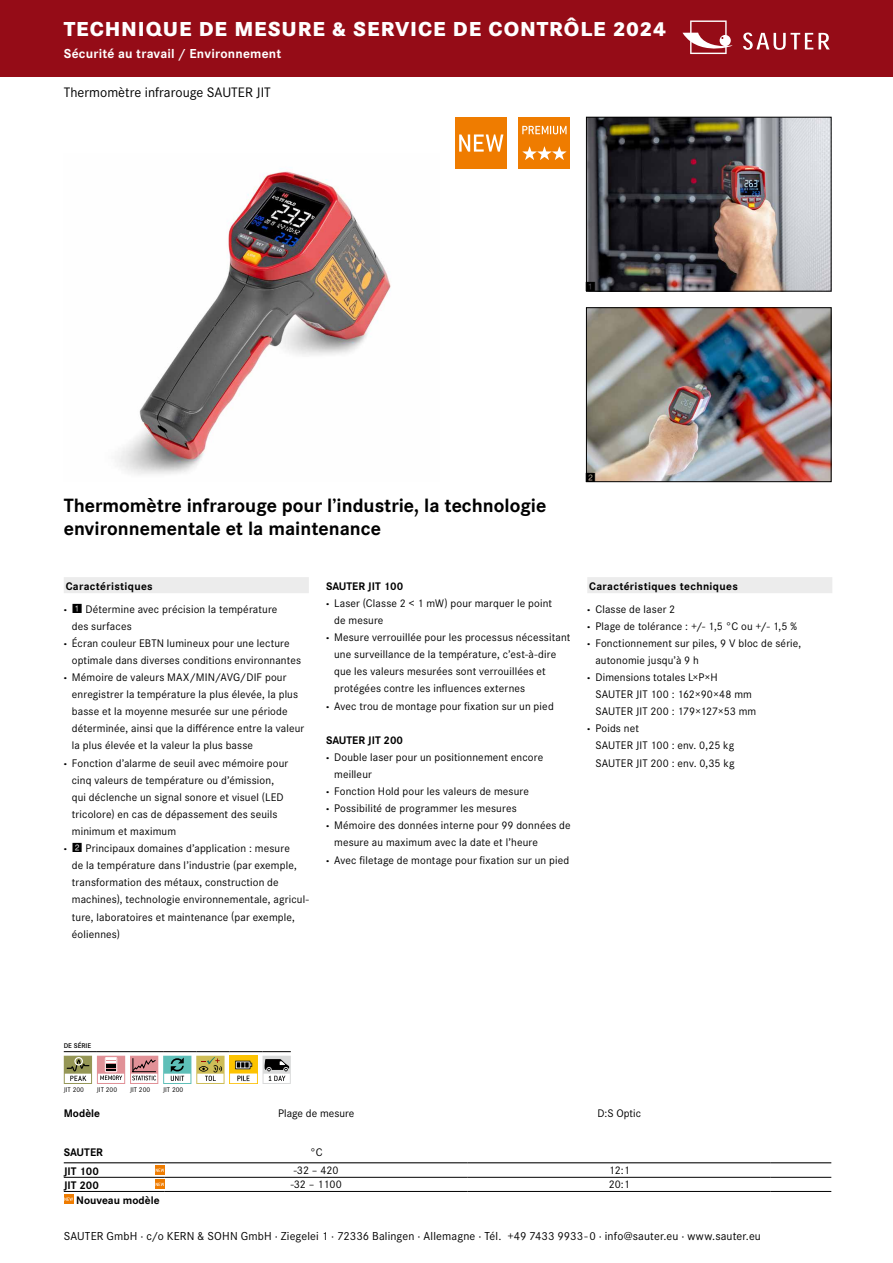
<style>
.page{position:relative;width:893px;height:1263px;background:#fff}
.page>*{position:absolute;margin:0;border:0;box-sizing:border-box;transform-origin:0 0}
.t1{font:800 21px "Corporate S Pro";letter-spacing:.04em;color:#fff}
.t2{font:700 19.95px/22.8px "Corporate S Pro";color:#000}
.t3{font:14.25px "Corporate S Pro";color:#000}
.t4{font:700 13.5px "Corporate S Pro";letter-spacing:.015em;color:#fff}
.t5{font:12.45px "Square Frame Neg";color:#000}
.t6{font:12px "Corporate S Pro";letter-spacing:.01em;color:#000}
.t7{font:11.4px/22.8px "Corporate S Pro";letter-spacing:.015em;color:#000}
.t8{font:700 11.4px "Corporate S Pro";color:#000}
.t9{font:700 11.4px/22.8px "Corporate S Pro";letter-spacing:.03em;color:#000}
.t10{font:7.2px "Corporate S Pro";color:#000}
.t11{font:600 7.2px "Corporate S Pro";color:#000}
.s1{font-weight:700}
.s2{font-weight:800}
.s3{font-family:"Square Frame Neg";font-size:12.45px}
.s4{font-weight:400}
</style>
<div class="page">
<img style="left:117px;top:168px;width:274px;height:307px">
<img style="left:588px;top:119px;width:241px;height:170px">
<div style="left:586px;top:117px;width:245px;height:174px;border:1px solid #000"></div>
<img style="left:588px;top:309px;width:241px;height:171px">
<div style="left:586px;top:307px;width:245px;height:175px;border:1px solid #000"></div>
<hr style="left:165px;top:1162px;width:303px;height:1px;background:#000">
<hr style="left:468px;top:1162px;width:303px;height:1px;background:#000">
<hr style="left:771px;top:1162px;width:60px;height:1px;background:#000">
<hr style="left:64px;top:1177px;width:101px;height:1px;background:#000">
<hr style="left:165px;top:1177px;width:303px;height:1px;background:#000">
<hr style="left:468px;top:1177px;width:303px;height:1px;background:#000">
<hr style="left:771px;top:1177px;width:60px;height:1px;background:#000">
<hr style="left:64px;top:1191px;width:101px;height:1px;background:#000">
<hr style="left:165px;top:1191px;width:303px;height:1px;background:#000">
<hr style="left:468px;top:1191px;width:303px;height:1px;background:#000">
<hr style="left:771px;top:1191px;width:60px;height:1px;background:#000">
<hr style="left:64px;top:1162px;width:101px;height:1px;background:#000">
<div style="left:155px;top:1165px;width:10px;height:10px;background:#ef7c00"></div>
<svg style="left:156px;top:1168px;width:8px;height:4px"></svg>
<svg style="left:155px;top:1179px;width:10px;height:10px"></svg>
<svg style="left:156px;top:1183px;width:8px;height:3px"></svg>
<div style="left:456px;top:117px;width:51px;height:52px;background:#ef7c00"></div>
<svg style="left:459px;top:134px;width:44px;height:18px"></svg>
<div style="left:519px;top:117px;width:51px;height:52px;background:#ef7c00"></div>
<svg style="left:522px;top:126px;width:45px;height:8px"></svg>
<svg style="left:522px;top:146px;width:44px;height:14px"></svg>
<svg style="left:64px;top:1051px;width:227px;height:33px"></svg>
<img style="left:229px;top:1056px;width:29px;height:28px">
<div style="left:64px;top:1194px;width:9px;height:10px;background:#ef7c00"></div>
<svg style="left:64px;top:1197px;width:9px;height:4px"></svg>
<div style="left:587px;top:577px;width:245px;height:16px;background:#ececec"></div>
<div style="left:64px;top:577px;width:245px;height:16px;background:#ececec"></div>
<div style="left:0;top:0;width:893px;height:76px;background:#950c17"></div>
<svg style="left:682px;top:20px;width:51px;height:34px"></svg>
<svg style="left:743px;top:33px;width:87px;height:17px"></svg>
<h1 class="t1" style="left:64px;top:12px;width:604px">TECHNIQUE DE MESURE &amp; SERVICE DE CONTRÔLE 2024</h1>
<p class="t4" style="left:64px;top:43px;width:219px">Sécurité au travail / Environnement</p>
<p class="t3" style="left:64px;top:81px;width:208px">Thermomètre infrarouge SAUTER JIT</p>
<p class="t5" style="left:585px;top:280px;width:12px">1</p>
<h2 class="t2" style="left:64px;top:493px;width:484px">Thermomètre infrarouge pour l’industrie, la technologie environnementale et la maintenance</h2>
<p class="t5" style="left:585px;top:470px;width:12px">2</p>
<p class="t7" style="left:64px;top:574px;width:215px"><span class="s1">Caractéristiques<br></span><span class="s2">·</span> <span class="s3">1</span> Détermine avec précision la température</p>
<p class="t7" style="left:72px;top:614px;width:61px">des surfaces</p>
<p class="t7" style="left:64px;top:631px;width:227px"><span class="s2">·</span> Écran couleur EBTN lumineux pour une lecture</p>
<p class="t7" style="left:72px;top:648px;width:231px">optimale dans diverses conditions environnantes</p>
<p class="t7" style="left:64px;top:665px;width:224px"><span class="s2">·</span> Mémoire de valeurs MAX/MIN/AVG/DIF pour</p>
<p class="t7" style="left:72px;top:682px;width:228px">enregistrer la température la plus élevée, la plus</p>
<p class="t7" style="left:72px;top:699px;width:217px">basse et la moyenne mesurée sur une période</p>
<p class="t7" style="left:72px;top:716px;width:234px">déterminée, ainsi que la différence entre la valeur</p>
<p class="t7" style="left:72px;top:733px;width:183px">la plus élevée et la valeur la plus basse</p>
<p class="t7" style="left:64px;top:751px;width:226px"><span class="s2">·</span> Fonction d’alarme de seuil avec mémoire pour</p>
<p class="t7" style="left:72px;top:768px;width:204px">cinq valeurs de température ou d’émission,</p>
<p class="t7" style="left:72px;top:785px;width:213px">qui déclenche un signal sonore et visuel (LED</p>
<p class="t7" style="left:72px;top:802px;width:207px">tricolore) en cas de dépassement des seuils</p>
<p class="t7" style="left:72px;top:819px;width:106px">minimum et maximum</p>
<p class="t7" style="left:64px;top:836px;width:228px"><span class="s2">·</span> <span class="s3">2</span> Principaux domaines d’application : mesure</p>
<p class="t7" style="left:72px;top:853px;width:227px">de la température dans l’industrie (par exemple,</p>
<p class="t7" style="left:72px;top:870px;width:208px">transformation des métaux, construction de</p>
<p class="t7" style="left:72px;top:887px;width:238px">machines), technologie environnementale, agricul-</p>
<p class="t7" style="left:72px;top:904px;width:225px">ture, laboratoires et maintenance (par exemple,</p>
<p class="t7" style="left:72px;top:922px;width:50px">éoliennes)</p>
<p class="t8" style="left:326px;top:577px;width:79px">SAUTER JIT 100</p>
<p class="t7" style="left:326px;top:591px;width:228px"><span class="s2">·</span> Laser (Classe 2 &lt; 1 mW) pour marquer le point</p>
<p class="t7" style="left:334px;top:608px;width:51px">de mesure</p>
<p class="t7" style="left:326px;top:625px;width:246px"><span class="s2">·</span> Mesure verrouillée pour les processus nécessitant</p>
<p class="t7" style="left:334px;top:642px;width:224px">une surveillance de la température, c’est-à-dire</p>
<p class="t7" style="left:334px;top:659px;width:213px">que les valeurs mesurées sont verrouillées et</p>
<p class="t7" style="left:334px;top:676px;width:193px">protégées contre les influences externes</p>
<p class="t7" style="left:326px;top:693px;width:229px"><span class="s2">·</span> Avec trou de montage pour fixation sur un pied</p>
<p class="t8" style="left:326px;top:731px;width:79px">SAUTER JIT 200</p>
<p class="t7" style="left:326px;top:745px;width:219px"><span class="s2">·</span> Double laser pour un positionnement encore</p>
<p class="t7" style="left:334px;top:762px;width:39px">meilleur</p>
<p class="t7" style="left:326px;top:779px;width:205px"><span class="s2">·</span> Fonction Hold pour les valeurs de mesure</p>
<p class="t7" style="left:326px;top:796px;width:192px"><span class="s2">·</span> Possibilité de programmer les mesures</p>
<p class="t7" style="left:326px;top:813px;width:246px"><span class="s2">·</span> Mémoire des données interne pour 99 données de</p>
<p class="t7" style="left:334px;top:830px;width:205px">mesure au maximum avec la date et l’heure</p>
<p class="t7" style="left:326px;top:847px;width:245px"><span class="s2">·</span> Avec filetage de montage pour fixation sur un pied</p>
<p class="t9" style="left:587px;top:574px;width:152px">Caractéristiques techniques <span class="s2">·</span> <span class="s4">Classe de laser 2</span></p>
<p class="t7" style="left:587px;top:614px;width:211px"><span class="s2">·</span> Plage de tolérance : +/- 1,5 °C ou +/- 1,5 %</p>
<p class="t7" style="left:587px;top:631px;width:216px"><span class="s2">·</span> Fonctionnement sur piles, 9 V bloc de série,</p>
<p class="t7" style="left:595px;top:648px;width:105px">autonomie jusqu’à 9 h</p>
<p class="t7" style="left:587px;top:665px;width:132px"><span class="s2">·</span> Dimensions totales L×P×H</p>
<p class="t7" style="left:595px;top:682px;width:158px">SAUTER JIT 100 : 162×90×48 mm</p>
<p class="t7" style="left:595px;top:699px;width:162px">SAUTER JIT 200 : 179×127×53 mm</p>
<p class="t7" style="left:587px;top:716px;width:53px"><span class="s2">·</span> Poids net</p>
<p class="t7" style="left:595px;top:733px;width:141px">SAUTER JIT 100 : env. 0,25 kg</p>
<p class="t7" style="left:595px;top:751px;width:141px">SAUTER JIT 200 : env. 0,35 kg</p>
<p class="t11" style="left:64px;top:1041px;width:29px">DE SÉRIE</p>
<p class="t10" style="left:64px;top:1084px;width:22px">JIT 200</p>
<p class="t10" style="left:97px;top:1084px;width:22px">JIT 200</p>
<p class="t10" style="left:130px;top:1084px;width:22px">JIT 200</p>
<p class="t10" style="left:163px;top:1084px;width:22px">JIT 200</p>
<p class="t8" style="left:64px;top:1104px;width:38px">Modèle</p>
<p class="t7" style="left:278px;top:1101px;width:78px">Plage de mesure</p>
<p class="t7" style="left:597px;top:1101px;width:45px">D:S Optic</p>
<p class="t8" style="left:64px;top:1143px;width:41px">SAUTER</p>
<p class="t7" style="left:310px;top:1139px;width:14px">°C</p>
<p class="t8" style="left:64px;top:1162px;width:37px">JIT 100</p>
<p class="t7" style="left:294px;top:1158px;width:46px">-32 – 420</p>
<p class="t7" style="left:609px;top:1158px;width:23px">12:1</p>
<p class="t8" style="left:64px;top:1176px;width:37px">JIT 200</p>
<p class="t7" style="left:291px;top:1172px;width:52px">-32 – 1100</p>
<p class="t7" style="left:609px;top:1172px;width:23px">20:1</p>
<p class="t8" style="left:76px;top:1191px;width:85px">Nouveau modèle</p>
<p class="t3" style="left:64px;top:1219px;width:17px">90</p>
<p class="t7" style="left:107px;top:1218px;width:160px">Sécurité au travail/Environnement</p>
<p class="t6" style="left:64px;top:1227px;width:699px">SAUTER GmbH · c/o KERN &amp; SOHN GmbH · Ziegelei 1 · 72336 Balingen · Allemagne · Tél. +49 7433 9933 - 0 · info@sauter.eu · www.sauter.eu</p>
</div>
